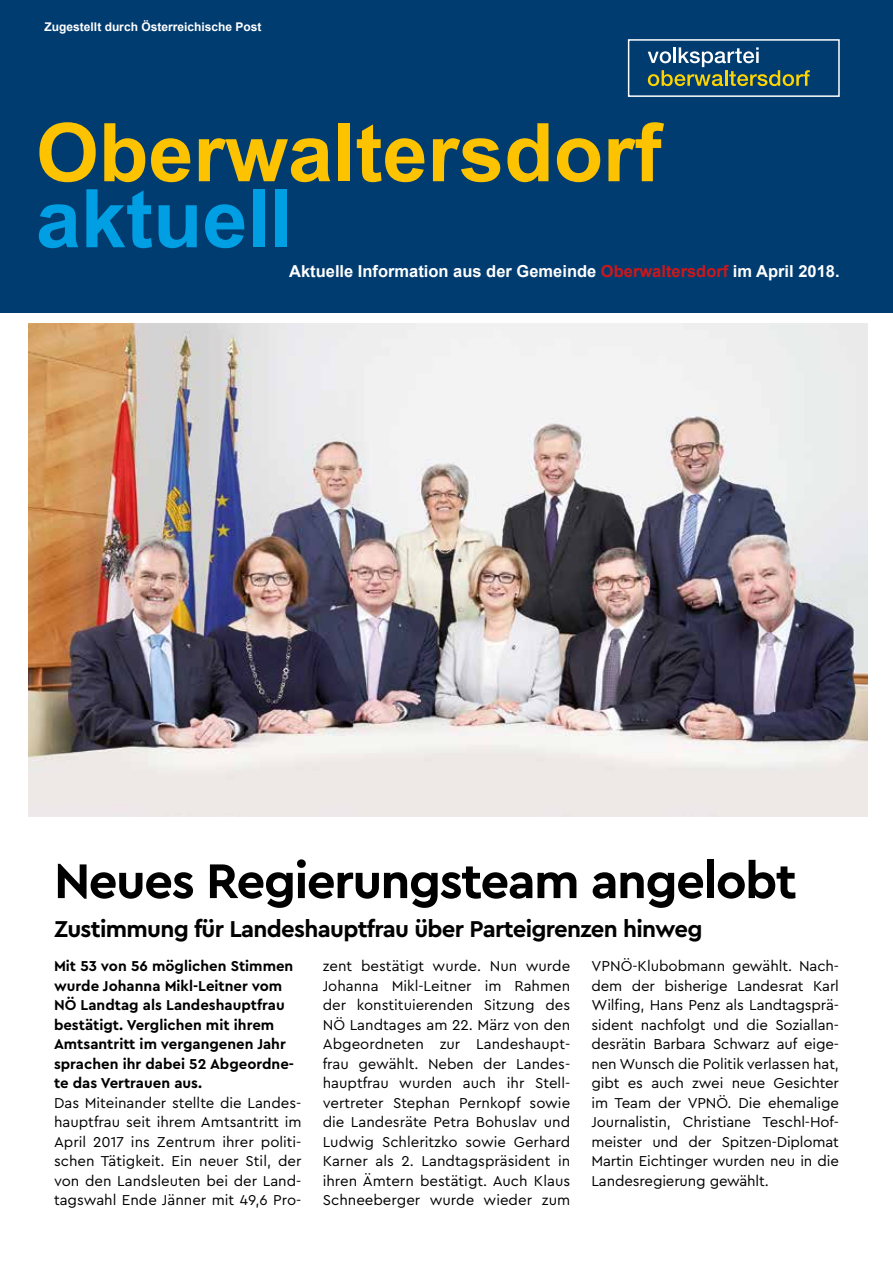
<style>
.page{position:relative;width:893px;height:1263px;background:#fff}
.page>*{position:absolute;margin:0;border:0;box-sizing:border-box;transform-origin:0 0}
.t1{font:700 81px "Arial";color:#fdc300}
.t2{font:700 81px "Arial";color:#009fe3}
.t3{font:700 51px "Cera PRO";letter-spacing:-.03em;color:#000}
.t4{font:700 24px "Cera PRO";letter-spacing:-.03em;color:#000}
.t5{font:700 16.5px "Arial";color:#fff}
.t6{font:15px/19.5px "Cera PRO";color:#000;text-align:justify}
.t7{font:700 15px/19.5px "Cera PRO";color:#000}
.t8{font:700 12px "Arial";color:#fff}
.s1{color:#cd171a}
</style>
<div class="page">
<div style="left:0;top:0;width:893px;height:313px;background:#003c70"></div>
<svg style="left:648px;top:47px;width:162px;height:39px"></svg>
<div style="left:628px;top:39px;width:212px;height:58px;border:2px solid #fff"></div>
<img style="left:29px;top:323px;width:838px;height:493px">
<p class="t8" style="left:45px;top:18px;width:218px">Zugestellt durch Österreichische Post</p>
<h1 class="t1" style="left:36px;top:96px;width:627px">Oberwaltersdorf</h1>
<h1 class="t2" style="left:36px;top:162px;width:258px">aktuell</h1>
<p class="t5" style="left:289px;top:259px;width:552px">Aktuelle Information aus der Gemeinde <span class="s1">Oberwaltersdorf</span> im April 2018.</p>
<h2 class="t3" style="left:54px;top:847px;width:744px">Neues Regierungsteam angelobt</h2>
<h3 class="t4" style="left:54px;top:913px;width:650px">Zustimmung für Landeshauptfrau über Parteigrenzen hinweg</h3>
<p class="t7" style="left:54px;top:956px;width:241px">Mit 53 von 56 möglichen Stimmen wurde Johanna Mikl-Leitner vom<br>NÖ Landtag als Landeshauptfrau bestätigt. Verglichen mit ihrem<br>Amtsantritt im vergangenen Jahr sprachen ihr dabei 52 Abgeordne&shy;te das Vertrauen aus.</p>
<p class="t6" style="left:54px;top:1092px;width:249px">Das Miteinander stellte die Landes&shy;hauptfrau seit ihrem Amtsantritt im April 2017 ins Zentrum ihrer politi&shy;schen Tätigkeit. Ein neuer Stil, der von den Landsleuten bei der Land&shy;tagswahl Ende Jänner mit 49,6 Pro-</p>
<p class="t6" style="left:323px;top:956px;width:249px">zent bestätigt wurde. Nun wurde Johanna Mikl-Leitner im Rahmen der konstituierenden Sitzung des NÖ Landtages am 22. März von den Abgeordneten zur Landeshaupt&shy;frau gewählt. Neben der Landes&shy;hauptfrau wurden auch ihr Stell&shy;vertreter Stephan Pernkopf sowie die Landesräte Petra Bohuslav und Ludwig Schleritzko sowie Gerhard Karner als 2. Landtagspräsident in ihren Ämtern bestätigt. Auch Klaus Schneeberger wurde wieder zum</p>
<p class="t6" style="left:591px;top:956px;width:249px">VPNÖ-Klubobmann gewählt. Nach&shy;dem der bisherige Landesrat Karl Wilfing, Hans Penz als Landtagsprä&shy;sident nachfolgt und die Soziallan&shy;desrätin Barbara Schwarz auf eige&shy;nen Wunsch die Politik verlassen hat, gibt es auch zwei neue Gesichter im Team der VPNÖ. Die ehemalige Journalistin, Christiane Teschl-Hof&shy;meister und der Spitzen-Diplomat Martin Eichtinger wurden neu in die Landesregierung gewählt.</p>
</div>
